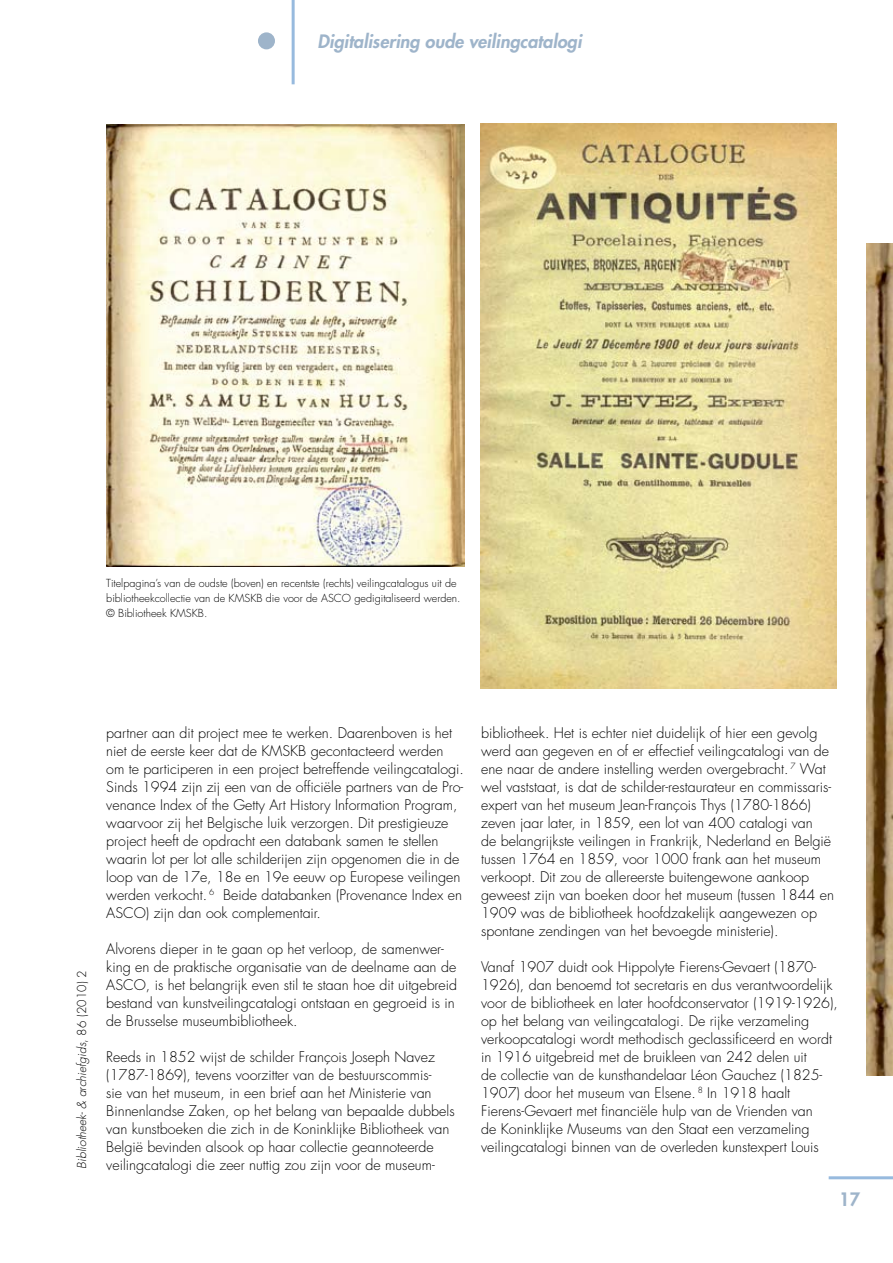
<style>
.page{position:relative;width:893px;height:1263px;background:#fff}
.page>*{position:absolute;margin:0;border:0;box-sizing:border-box;transform-origin:0 0}
.t1{font:italic 800 18px "Futura";color:#9eb4ca}
.t2{font:800 18px "Futura";color:#9eb4ca}
.t3{font:300 14.25px/18px "Futura";color:#000}
.t4{font:italic 300 12px "Futura";color:#000}
.t5{font:300 10.8px/15px "Futura";color:#000}
.s1{font-style:normal}
</style>
<div class="page">
<hr style="left:292px;top:0;width:3px;height:84px;background:#97bade">
<div style="left:258px;top:32px;width:17px;height:17px;background:#9eb4ca;border-radius:50%"></div>
<hr style="left:829px;top:1176px;width:64px;height:3px;background:#97bade">
<img style="left:106px;top:125px;width:359px;height:441px">
<img style="left:480px;top:124px;width:357px;height:564px">
<img style="left:866px;top:243px;width:27px;height:833px">
<p class="t1" style="left:317px;top:30px;width:266px">Digitalisering oude veilingcatalogi</p>
<p class="t5" style="left:106px;top:576px;width:356px">Titelpagina’s van de oudste (boven) en recentste (rechts) veilingcatalogus uit de bibliotheekcollectie van de KMSKB die voor de ASCO gedigitaliseerd werden. © Bibliotheek KMSKB.</p>
<p class="t4" style="left:74px;top:1168px;width:200px;rotate:-90deg">Bibliotheek- &amp; archiefgids<span class="s1">, 86 (2010) 2</span></p>
<p class="t3" style="left:106px;top:724px;width:359px">partner aan dit project mee te werken. Daarenboven is het niet de eerste keer dat de KMSKB gecontacteerd werden om te participeren in een project betreffende veilingcatalogi.<br>Sinds 1994 zijn zij een van de officiële partners van de Pro&shy;venance Index of the Getty Art History Information Program, waarvoor zij het Belgische luik verzorgen. Dit prestigieuze project heeft de opdracht een databank samen te stellen waarin lot per lot alle schilderijen zijn opgenomen die in de loop van de 17e, 18e en 19e eeuw op Europese veilingen werden verkocht. <sup>6</sup> Beide databanken (Provenance Index en ASCO) zijn dan ook complementair.</p>
<p class="t3" style="left:106px;top:940px;width:352px">Alvorens dieper in te gaan op het verloop, de samenwer&shy;king en de praktische organisatie van de deelname aan de ASCO, is het belangrijk even stil te staan hoe dit uitgebreid bestand van kunstveilingcatalogi ontstaan en gegroeid is in de Brusselse museumbibliotheek.</p>
<p class="t3" style="left:106px;top:1048px;width:350px">Reeds in 1852 wijst de schilder François Joseph Navez (1787-1869), tevens voorzitter van de bestuurscommis-<br>sie van het museum, in een brief aan het Ministerie van Binnenlandse Zaken, op het belang van bepaalde dubbels van kunstboeken die zich in de Koninklijke Bibliotheek van België bevinden alsook op haar collectie geannoteerde veilingcatalogi die zeer nuttig zou zijn voor de museum-</p>
<p class="t3" style="left:481px;top:724px;width:354px">bibliotheek. Het is echter niet duidelijk of hier een gevolg werd aan gegeven en of er effectief veilingcatalogi van de ene naar de andere instelling werden overgebracht. <sup>7</sup> Wat wel vaststaat, is dat de schilder-restaurateur en commissaris&shy;expert van het museum Jean-François Thys (1780-1866) zeven jaar later, in 1859, een lot van 400 catalogi van<br>de belangrijkste veilingen in Frankrijk, Nederland en België tussen 1764 en 1859, voor 1000 frank aan het museum verkoopt. Dit zou de allereerste buitengewone aankoop geweest zijn van boeken door het museum (tussen 1844 en 1909 was de bibliotheek hoofdzakelijk aangewezen op spontane zendingen van het bevoegde ministerie).</p>
<p class="t3" style="left:481px;top:958px;width:358px">Vanaf 1907 duidt ook Hippolyte Fierens-Gevaert (1870- 1926), dan benoemd tot secretaris en dus verantwoordelijk voor de bibliotheek en later hoofdconservator (1919-1926), op het belang van veilingcatalogi. De rijke verzameling verkoopcatalogi wordt methodisch geclassificeerd en wordt in 1916 uitgebreid met de bruikleen van 242 delen uit<br>de collectie van de kunsthandelaar Léon Gauchez (1825- 1907) door het museum van Elsene. <sup>8</sup> In 1918 haalt Fierens-Gevaert met financiële hulp van de Vrienden van<br>de Koninklijke Museums van den Staat een verzameling veilingcatalogi binnen van de overleden kunstexpert Louis</p>
<p class="t2" style="left:839px;top:1188px;width:22px">17</p>
</div>
